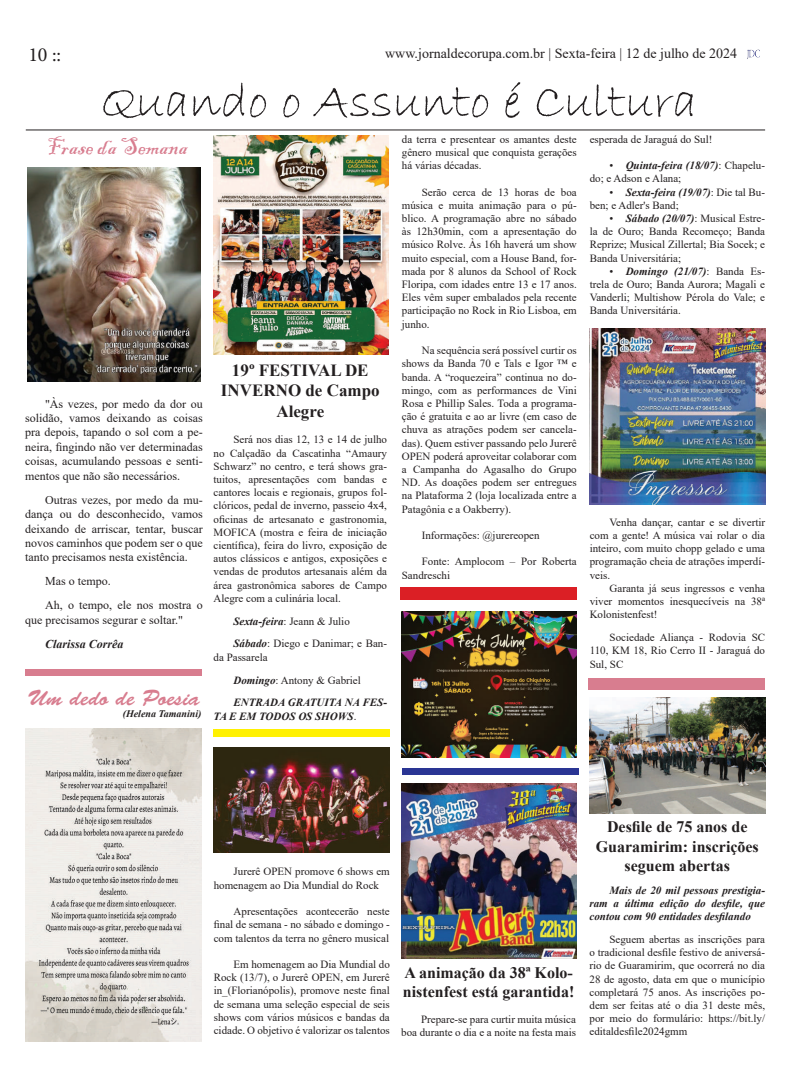
<style>
.page{position:relative;width:791px;height:1078px;background:#fff}
.page>*{position:absolute;margin:0;border:0;box-sizing:border-box;transform-origin:0 0}
.t1{font:50px "Bradley Hand ITC";color:#231f20}
.t2{font:25px "Blackadder ITC";color:#d87d8f}
.t3{font:22px "Brush Script Std";color:#d87d8f}
.t4{font:20px "Minion Pro";color:#231f20}
.t5{font:700 17px/20.4px "Times New Roman";color:#231f20;text-align:center}
.t6{font:700 16px/19.2px "Times New Roman";color:#231f20}
.t7{font:14px "Times New Roman";color:#231f20}
.t8{font:12px/14.4px "Times New Roman";color:#231f20;text-align:justify}
.t9{font:italic 700 12px "Times New Roman";color:#231f20}
.t10{font:11px/13.2px "Times New Roman";color:#231f20;text-align:justify}
.t11{font:italic 700 11px/22.8px "Times New Roman";color:#231f20}
.t12{font:italic 700 10px "Times New Roman";color:#231f20}
.s1{font-weight:700;font-style:italic}
.s2{font-weight:400;font-style:normal}
</style>
<div class="page">
<svg style="left:747px;top:50px;width:13px;height:9px"></svg>
<div style="left:589px;top:677px;width:176px;height:12px;background:#d87d8f"></div>
<div style="left:402px;top:767px;width:177px;height:7px;background:#2a3594"></div>
<div style="left:400px;top:587px;width:177px;height:12px;background:#db1f25"></div>
<div style="left:213px;top:729px;width:177px;height:8px;background:#fff101"></div>
<hr style="left:26px;top:129px;width:739px;height:1px;background:#231f20">
<img style="left:26px;top:728px;width:175px;height:313px">
<div style="left:26px;top:668px;width:176px;height:7px;background:#d87d8f"></div>
<img style="left:27px;top:168px;width:173px;height:213px">
<img style="left:213px;top:135px;width:175px;height:219px">
<img style="left:401px;top:611px;width:175px;height:146px">
<img style="left:214px;top:747px;width:175px;height:105px">
<img style="left:401px;top:783px;width:175px;height:175px">
<img style="left:590px;top:329px;width:175px;height:175px">
<img style="left:590px;top:697px;width:175px;height:116px">
<h3 class="t4" style="left:28px;top:42px;width:34px">10 ::</h3>
<p class="t7" style="left:385px;top:43px;width:353px">www.jornaldecorupa.com.br | Sexta-feira | 12 de julho de 2024</p>
<h1 class="t1" style="left:100px;top:70px;width:598px">Quando o Assunto é Cultura</h1>
<h2 class="t2" style="left:46px;top:132px;width:143px">Frase da Semana</h2>
<p class="t10" style="left:590px;top:132px;width:124px">esperada de Jaraguá do Sul!</p>
<p class="t10" style="left:590px;top:158px;width:177px;text-indent:20px">• <span class="s1">Quinta-feira (18/07)</span>: Chapelu&shy;do; e Adson e Alana;</p>
<p class="t10" style="left:590px;top:185px;width:177px;text-indent:20px">• <span class="s1">Sexta-feira (19/07)</span>: Die tal Bu&shy;ben; e Adler's Band;</p>
<p class="t10" style="left:590px;top:211px;width:177px;text-indent:20px">• <span class="s1">Sábado (20/07)</span>: Musical Estre&shy;la de Ouro; Banda Recomeço; Banda Reprize; Musical Zillertal; Bia Socek; e Banda Universitária;</p>
<p class="t10" style="left:590px;top:264px;width:177px;text-indent:20px">• <span class="s1">Domingo (21/07)</span>: Banda Es&shy;trela de Ouro; Banda Aurora; Magali e Vanderli; Multishow Pérola do Vale; e Banda Universitária.</p>
<p class="t10" style="left:402px;top:132px;width:176px">da terra e presentear os amantes deste gênero musical que conquista gerações há várias décadas.</p>
<p class="t10" style="left:402px;top:185px;width:176px;text-indent:20px">Serão cerca de 13 horas de boa música e muita animação para o pú&shy;blico. A programação abre no sábado às 12h30min, com a apresentação do músico Rolve. Às 16h haverá um show muito especial, com a House Band, for&shy;mada por 8 alunos da School of Rock Floripa, com idades entre 13 e 17 anos.<br>Eles vêm super embalados pela recente participação no Rock in Rio Lisboa, em junho.</p>
<p class="t10" style="left:402px;top:343px;width:176px;text-indent:20px">Na sequência será possível curtir os shows da Banda 70 e Tals e Igor ™ e banda. A “roquezeira” continua no do&shy;mingo, com as performances de Vini Rosa e Phillip Sales. Toda a programa&shy;ção é gratuita e ao ar livre (em caso de chuva as atrações podem ser cancela&shy;das). Quem estiver passando pelo Jurerê OPEN poderá aproveitar colaborar com a Campanha do Agasalho do Grupo ND. As doações podem ser entregues na Plataforma 2 (loja localizada entre a Patagônia e a Oakberry).</p>
<p class="t10" style="left:422px;top:528px;width:119px">Informações: @jurereopen</p>
<p class="t10" style="left:402px;top:554px;width:176px;text-indent:20px">Fonte: Amplocom – Por Roberta<br>Sandreschi</p>
<h3 class="t5" style="left:221px;top:359px;width:160px">19º FESTIVAL DE<br>INVERNO de Campo<br>Alegre</h3>
<p class="t10" style="left:214px;top:432px;width:175px;text-indent:20px">Será nos dias 12, 13 e 14 de julho no Calçadão da Cascatinha “Amaury Schwarz” no centro, e terá shows gra&shy;tuitos, apresentações com bandas e cantores locais e regionais, grupos fol&shy;clóricos, pedal de inverno, passeio 4x4, oficinas de artesanato e gastronomia, MOFICA (mostra e feira de iniciação científica), feira do livro, exposição de autos clássicos e antigos, exposições e vendas de produtos artesanais além da área gastronômica sabores de Campo Alegre com a culinária local.</p>
<p class="t10" style="left:233px;top:609px;width:155px;line-height:22.8px"><span class="s1">Sexta-feira</span>: Jeann &amp; Julio<br><span class="s1">Sábado</span>: Diego e Danimar; e Ban-</p>
<p class="t11" style="left:233px;top:645px;width:155px;text-indent:-20px"><span class="s2">da Passarela<br></span>Domingo<span class="s2">: Antony &amp; Gabriel<br></span>ENTRADA GRATUITA NA FES-</p>
<p class="t11" style="left:214px;top:704px;width:144px">TA E EM TODOS OS SHOWS<span class="s2">.</span></p>
<p class="t8" style="left:25px;top:396px;width:179px;text-indent:20px">"Às vezes, por medo da dor ou solidão, vamos deixando as coisas pra depois, tapando o sol com a pe&shy;neira, fingindo não ver determinadas coisas, acumulando pessoas e senti&shy;mentos que não são necessários.</p>
<p class="t8" style="left:25px;top:492px;width:179px;text-indent:20px">Outras vezes, por medo da mu&shy;dança ou do desconhecido, vamos deixando de arriscar, tentar, buscar novos caminhos que podem ser o que tanto precisamos nesta existência.</p>
<p class="t8" style="left:45px;top:569px;width:159px;line-height:24px">Mas o tempo.<br>Ah, o tempo, ele nos mostra o</p>
<p class="t8" style="left:25px;top:612px;width:159px">que precisamos segurar e soltar."</p>
<p class="t9" style="left:45px;top:635px;width:80px">Clarissa Corrêa</p>
<p class="t10" style="left:590px;top:515px;width:177px;text-indent:20px">Venha dançar, cantar e se divertir com a gente! A música vai rolar o dia inteiro, com muito chopp gelado e uma programação cheia de atrações imperdí&shy;veis.</p>
<p class="t10" style="left:590px;top:581px;width:177px;text-indent:20px">Garanta já seus ingressos e venha viver momentos inesquecíveis na 38ª Kolonistenfest!</p>
<p class="t10" style="left:590px;top:630px;width:177px;text-indent:20px">Sociedade Aliança - Rodovia SC 110, KM 18, Rio Cerro II - Jaraguá do Sul, SC</p>
<h3 class="t3" style="left:27px;top:685px;width:174px">Um dedo de Poesia</h3>
<p class="t12" style="left:123px;top:706px;width:80px">(Helena Tamanini)</p>
<p class="t10" style="left:214px;top:864px;width:178px;text-indent:20px">Jurerê OPEN promove 6 shows em homenagem ao Dia Mundial do Rock</p>
<p class="t10" style="left:214px;top:904px;width:178px;text-indent:20px">Apresentações acontecerão neste final de semana - no sábado e domingo - com talentos da terra no gênero musical</p>
<p class="t10" style="left:214px;top:957px;width:178px;text-indent:20px">Em homenagem ao Dia Mundial do Rock (13/7), o Jurerê OPEN, em Jurerê in_(Florianópolis), promove neste final de semana uma seleção especial de seis shows com vários músicos e bandas da cidade. O objetivo é valorizar os talentos</p>
<h3 class="t6" style="left:403px;top:961px;width:173px">A animação da 38ª Kolo&shy;nistenfest está garantida!</h3>
<p class="t10" style="left:401px;top:1012px;width:176px;text-align:right">Prepare-se para curtir muita música<br>boa durante o dia e a noite na festa mais</p>
<h3 class="t6" style="left:596px;top:816px;width:165px;text-align:center">Desfile de 75 anos de<br>Guaramirim: inscrições seguem abertas</h3>
<p class="t11" style="left:589px;top:882px;width:177px;line-height:13.2px;text-align:justify;text-indent:20px">Mais de 20 mil pessoas prestigia&shy;ram a última edição do desfile, que contou com 90 entidades desfilando</p>
<p class="t10" style="left:589px;top:932px;width:177px;text-indent:20px">Seguem abertas as inscrições para o tradicional desfile festivo de aniversá&shy;rio de Guaramirim, que ocorrerá no dia 28 de agosto, data em que o município completará 75 anos. As inscrições po&shy;dem ser feitas até o dia 31 deste mês, por meio do formulário: https://bit.ly/ editaldesfile2024gmm</p>
</div>
